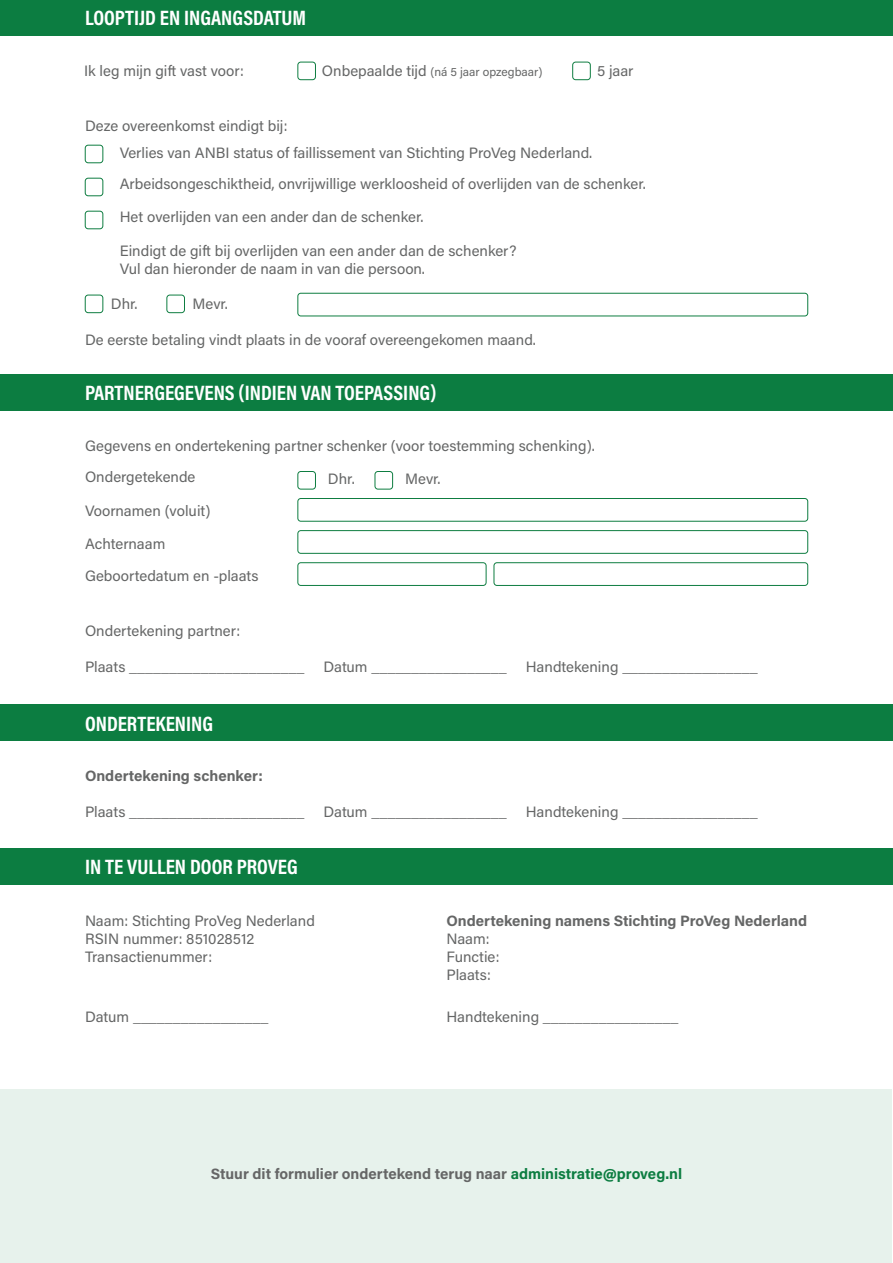
<style>
.page{position:relative;width:893px;height:1263px;background:#fff}
.page>*{position:absolute;margin:0;border:0;box-sizing:border-box;transform-origin:0 0}
.t1{font:700 21px "Acumin Pro Cond";color:#fff}
.t2{font:15px "Acumin Pro";color:#656666}
.t3{font:700 15px "Acumin Pro";color:#656666}
.t4{font:12px "Acumin Pro";color:#656666}
.s1{font-size:15px}
.s2{color:#0c7d41}
</style>
<div class="page">
<div style="left:0;top:1090px;width:892px;height:173px;background:#e7f2ec"></div>
<div style="left:0;top:0;width:893px;height:36px;background:#0c7d41"></div>
<div style="left:0;top:374px;width:893px;height:36px;background:#0c7d41"></div>
<div style="left:0;top:704px;width:893px;height:36px;background:#0c7d41"></div>
<div style="left:0;top:848px;width:893px;height:36px;background:#0c7d41"></div>
<div style="left:298px;top:62px;width:18px;height:18px;border:1px solid #0e7d41;border-radius:3px"></div>
<div style="left:572px;top:62px;width:18px;height:18px;border:1px solid #0e7d41;border-radius:3px"></div>
<div style="left:85px;top:145px;width:18px;height:18px;border:1px solid #0e7d41;border-radius:3px"></div>
<div style="left:85px;top:178px;width:18px;height:18px;border:1px solid #0e7d41;border-radius:3px"></div>
<div style="left:85px;top:211px;width:18px;height:18px;border:1px solid #0e7d41;border-radius:3px"></div>
<div style="left:85px;top:295px;width:18px;height:18px;border:1px solid #0e7d41;border-radius:3px"></div>
<div style="left:167px;top:295px;width:18px;height:18px;border:1px solid #0e7d41;border-radius:3px"></div>
<div style="left:298px;top:293px;width:510px;height:23px;border:1px solid #0e7d41;border-radius:3px"></div>
<div style="left:298px;top:471px;width:18px;height:18px;border:1px solid #0e7d41;border-radius:3px"></div>
<div style="left:375px;top:471px;width:18px;height:18px;border:1px solid #0e7d41;border-radius:3px"></div>
<div style="left:298px;top:498px;width:510px;height:23px;border:1px solid #0e7d41;border-radius:3px"></div>
<div style="left:298px;top:530px;width:510px;height:23px;border:1px solid #0e7d41;border-radius:3px"></div>
<div style="left:494px;top:562px;width:314px;height:24px;border:1px solid #0e7d41;border-radius:3px"></div>
<div style="left:298px;top:562px;width:188px;height:24px;border:1px solid #0e7d41;border-radius:3px"></div>
<p class="t1" style="left:85px;top:4px;width:223px">LOOPTIJD EN INGANGSDATUM</p>
<p class="t2" style="left:84px;top:60px;width:161px">Ik leg mijn gift vast voor:</p>
<p class="t4" style="left:322px;top:63px;width:222px"><span class="s1">Onbepaalde tijd</span> (ná 5 jaar opzegbaar)</p>
<p class="t2" style="left:597px;top:60px;width:38px">5 jaar</p>
<p class="t2" style="left:85px;top:115px;width:204px">Deze overeenkomst eindigt bij:</p>
<p class="t2" style="left:120px;top:142px;width:474px">Verlies van ANBI status of faillissement van Stichting ProVeg Nederland.</p>
<p class="t2" style="left:120px;top:173px;width:528px">Arbeidsongeschiktheid, onvrijwillige werkloosheid of overlijden van de schenker.</p>
<p class="t2" style="left:120px;top:206px;width:305px">Het overlijden van een ander dan de schenker.</p>
<p class="t2" style="left:120px;top:240px;width:398px">Eindigt de gift bij overlijden van een ander dan de schenker?</p>
<p class="t2" style="left:120px;top:258px;width:307px">Vul dan hieronder de naam in van die persoon.</p>
<p class="t2" style="left:111px;top:293px;width:28px">Dhr.</p>
<p class="t2" style="left:192px;top:293px;width:37px">Mevr.</p>
<p class="t2" style="left:85px;top:329px;width:452px">De eerste betaling vindt plaats in de vooraf overeengekomen maand.</p>
<p class="t1" style="left:85px;top:378px;width:353px">PARTNERGEGEVENS (INDIEN VAN TOEPASSING)</p>
<p class="t2" style="left:85px;top:436px;width:511px">Gegevens en ondertekening partner schenker (voor toestemming schenking).</p>
<p class="t2" style="left:85px;top:467px;width:112px">Ondergetekende</p>
<p class="t2" style="left:85px;top:500px;width:127px">Voornamen (voluit)</p>
<p class="t2" style="left:85px;top:533px;width:82px">Achternaam</p>
<p class="t2" style="left:85px;top:565px;width:175px">Geboortedatum en -plaats</p>
<p class="t2" style="left:328px;top:468px;width:28px">Dhr.</p>
<p class="t2" style="left:405px;top:468px;width:37px">Mevr.</p>
<p class="t2" style="left:85px;top:620px;width:157px">Ondertekening partner:</p>
<p class="t2" style="left:85px;top:656px;width:221px">Plaats ______________________</p>
<p class="t2" style="left:323px;top:656px;width:185px">Datum _________________</p>
<p class="t2" style="left:526px;top:656px;width:233px">Handtekening _________________</p>
<p class="t1" style="left:85px;top:709px;width:129px">ONDERTEKENING</p>
<p class="t3" style="left:85px;top:765px;width:179px">Ondertekening schenker:</p>
<p class="t2" style="left:85px;top:801px;width:221px">Plaats ______________________</p>
<p class="t2" style="left:323px;top:801px;width:185px">Datum _________________</p>
<p class="t2" style="left:526px;top:801px;width:233px">Handtekening _________________</p>
<p class="t1" style="left:85px;top:853px;width:214px">IN TE VULLEN DOOR PROVEG</p>
<p class="t2" style="left:85px;top:911px;width:231px">Naam: Stichting ProVeg Nederland</p>
<p class="t2" style="left:85px;top:929px;width:171px">RSIN nummer: 851028512</p>
<p class="t2" style="left:85px;top:947px;width:129px">Transactienummer:</p>
<p class="t2" style="left:85px;top:1006px;width:185px">Datum _________________</p>
<p class="t3" style="left:446px;top:911px;width:362px">Ondertekening namens Stichting ProVeg Nederland</p>
<p class="t2" style="left:446px;top:929px;width:45px">Naam:</p>
<p class="t2" style="left:446px;top:947px;width:54px">Functie:</p>
<p class="t2" style="left:446px;top:965px;width:46px">Plaats:</p>
<p class="t2" style="left:446px;top:1006px;width:233px">Handtekening _________________</p>
<p class="t3" style="left:211px;top:1163px;width:473px">Stuur dit formulier ondertekend terug naar <span class="s2">administratie@proveg.nl</span></p>
</div>
